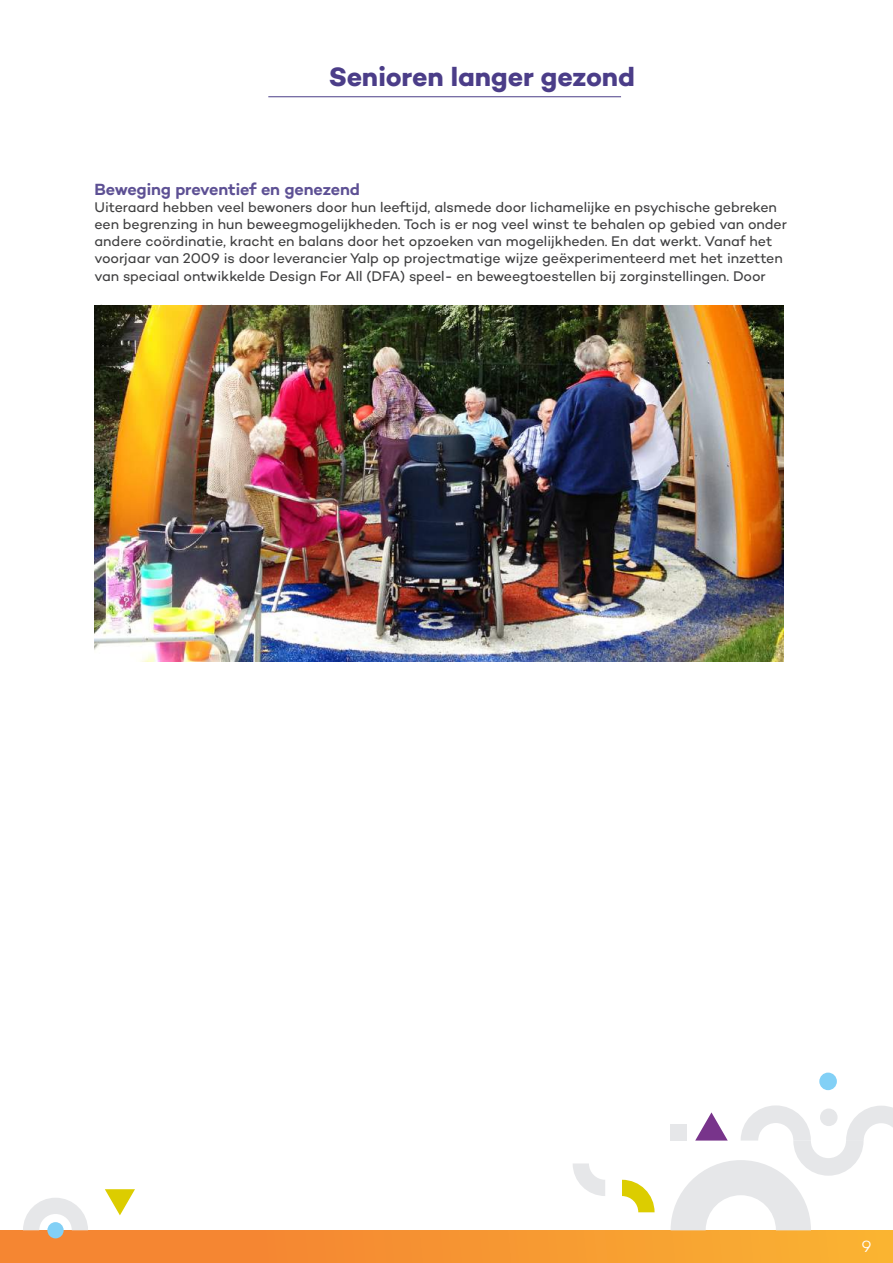
<style>
.page{position:relative;width:893px;height:1263px;background:#fff}
.page>*{position:absolute;margin:0;border:0;box-sizing:border-box;transform-origin:0 0}
.t1{font:700 27px "Campton";letter-spacing:-.01em;color:#4b3d88}
.t2{font:600 16.5px "Campton";letter-spacing:-.01em;color:#5d5094}
.t3{font:300 16.5px "Campton";color:#fff}
.t4{font:14.25px/17.1px "Campton";letter-spacing:-.005em;color:#3e3e3f}
</style>
<div class="page">
<hr style="left:268px;top:96px;width:353px;height:1px;background:#4b3d88">
<div style="left:0;top:1230px;width:893px;height:33px;background:linear-gradient(to right,#f47d32,#f9b032)"></div>
<div style="left:819px;top:1072px;width:18px;height:18px;background:#82d0f6;border-radius:50%"></div>
<svg style="left:622px;top:1180px;width:33px;height:32px"></svg>
<svg style="left:573px;top:1163px;width:32px;height:33px"></svg>
<svg style="left:671px;top:1105px;width:222px;height:125px"></svg>
<svg style="left:105px;top:1189px;width:30px;height:26px"></svg>
<div style="left:47px;top:1222px;width:17px;height:16px;background:#82d0f6;border-radius:50%"></div>
<svg style="left:23px;top:1198px;width:65px;height:32px"></svg>
<img style="left:94px;top:306px;width:689px;height:356px">
<h1 class="t1" style="left:329px;top:60px;width:308px">Senioren langer gezond</h1>
<p class="t2" style="left:94px;top:179px;width:267px">Beweging preventief en genezend</p>
<p class="t4" style="left:94px;top:198px;width:694px">Uiteraard hebben veel bewoners door hun leeftijd, alsmede door lichamelijke en psychische gebreken een begrenzing in hun beweegmogelijkheden. Toch is er nog veel winst te behalen op gebied van onder andere coördinatie, kracht en balans door het opzoeken van mogelijkheden. En dat werkt. Vanaf het voorjaar van 2009 is door leverancier Yalp op projectmatige wijze geëxperimenteerd met het inzetten van speciaal ontwikkelde Design For All (DFA) speel- en beweegtoestellen bij zorginstellingen. Door</p>
<p class="t3" style="left:861px;top:1236px;width:12px">9</p>
</div>
